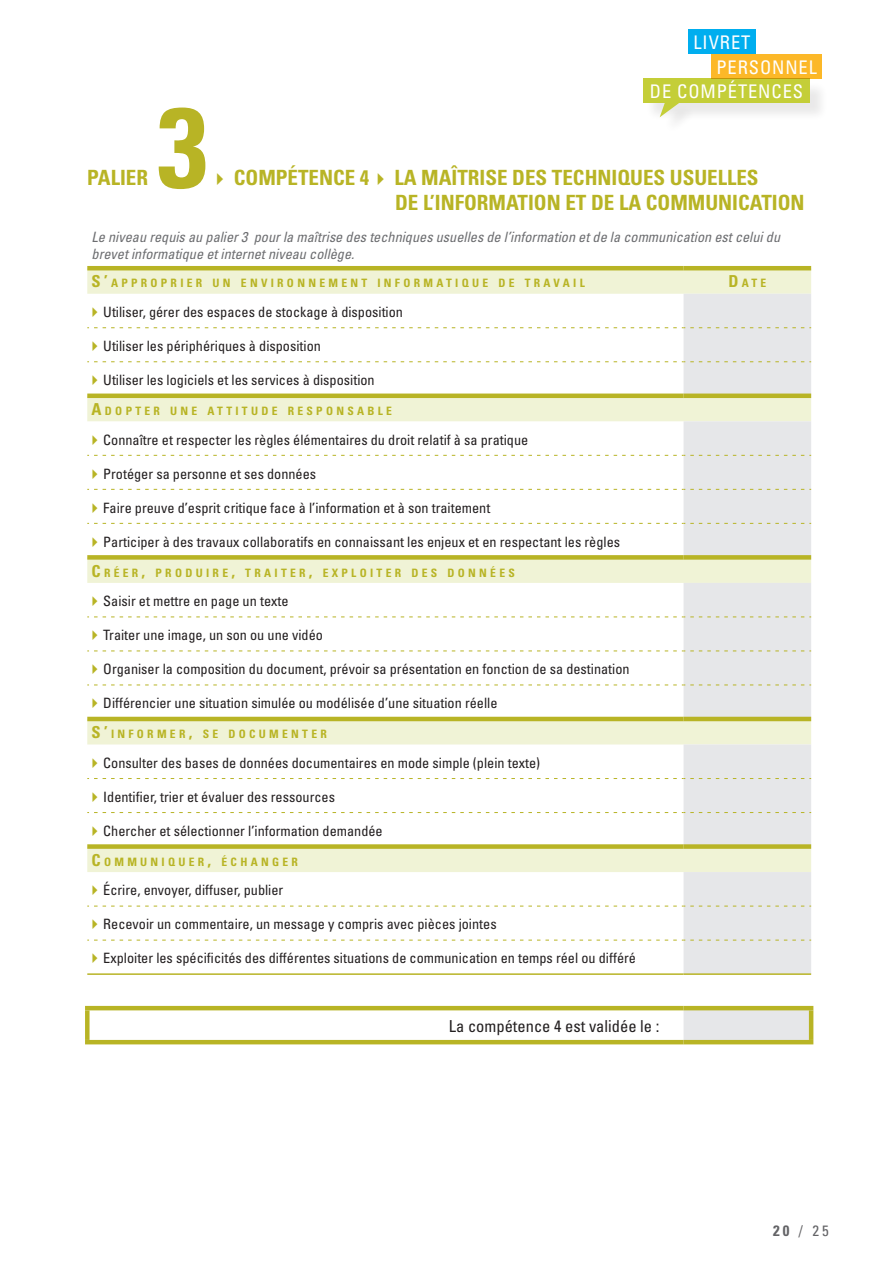
<style>
.page{position:relative;width:893px;height:1263px;background:#fff}
.page>*{position:absolute;margin:0;border:0;box-sizing:border-box;transform-origin:0 0}
.t1{font:700 condensed 113.85px "Univers";color:#b8b425}
.t2{font:700 condensed 21px/25.2px "Univers";color:#b8b425}
.t3{font:condensed 18.75px "Univers";letter-spacing:.05em;color:#fff}
.t4{font:condensed 16.5px "Univers";color:#231f20}
.t5{font:condensed 15px "Univers";color:#636366}
.t6{font:condensed 14.25px "Univers";color:#231f20}
.t7{font:italic condensed 14.25px/17.1px "Univers";color:#6c6d70}
.t8{font:700 condensed 11.55px "Univers";letter-spacing:.285em;color:#b8b425}
.s1{font-size:16.5px}
.s2{font-style:inherit}
.s3{font-weight:700}
</style>
<div class="page">
<div style="left:688px;top:30px;width:67px;height:24px;background:#00aeef"></div>
<div style="left:711px;top:54px;width:111px;height:24px;background:#fcb828"></div>
<div style="left:645px;top:81px;width:183px;height:41px;background:#f3f3f3"></div>
<div style="left:643px;top:78px;width:167px;height:25px;background:#c4ce38"></div>
<div style="left:662px;top:105px;width:34px;height:30px;background:#231f20;opacity:.1"></div>
<svg style="left:660px;top:103px;width:20px;height:14px"></svg>
<svg style="left:87px;top:270px;width:724px;height:602px"></svg>
<svg style="left:684px;top:294px;width:127px;height:746px;background:#e8e9e6"></svg>
<div style="left:87px;top:393px;width:597px;height:5px;background:#b8b425"></div>
<div style="left:684px;top:393px;width:127px;height:5px;background:#b8b425"></div>
<div style="left:87px;top:555px;width:597px;height:5px;background:#b8b425"></div>
<div style="left:684px;top:555px;width:127px;height:5px;background:#b8b425"></div>
<hr style="left:87px;top:717px;width:597px;height:4px;background:#b8b425">
<hr style="left:684px;top:717px;width:127px;height:4px;background:#b8b425">
<div style="left:87px;top:844px;width:597px;height:5px;background:#b8b425"></div>
<div style="left:684px;top:844px;width:127px;height:5px;background:#b8b425"></div>
<hr style="left:87px;top:973px;width:597px;height:2px;background:#b8b425">
<hr style="left:684px;top:973px;width:127px;height:2px;background:#b8b425">
<hr style="left:87px;top:266px;width:597px;height:4px;background:#b8b425">
<hr style="left:684px;top:266px;width:127px;height:4px;background:#b8b425">
<hr style="left:85px;top:1006px;width:599px;height:4px;background:#b8b425">
<div style="left:85px;top:1010px;width:5px;height:30px;background:#b8b425"></div>
<hr style="left:85px;top:1040px;width:599px;height:4px;background:#b8b425">
<svg style="left:87px;top:906px;width:724px;height:1px"></svg>
<svg style="left:87px;top:940px;width:724px;height:1px"></svg>
<svg style="left:87px;top:778px;width:724px;height:1px"></svg>
<svg style="left:87px;top:812px;width:724px;height:1px"></svg>
<svg style="left:87px;top:685px;width:724px;height:1px"></svg>
<svg style="left:87px;top:616px;width:724px;height:1px"></svg>
<svg style="left:87px;top:650px;width:724px;height:1px"></svg>
<svg style="left:87px;top:523px;width:724px;height:1px"></svg>
<svg style="left:87px;top:455px;width:724px;height:1px"></svg>
<svg style="left:87px;top:489px;width:724px;height:1px"></svg>
<svg style="left:87px;top:327px;width:724px;height:1px"></svg>
<svg style="left:87px;top:361px;width:724px;height:1px"></svg>
<hr style="left:684px;top:1006px;width:129px;height:4px;background:#b8b425">
<hr style="left:809px;top:1010px;width:4px;height:30px;background:#b8b425">
<hr style="left:684px;top:1040px;width:129px;height:4px;background:#b8b425">
<svg style="left:93px;top:307px;width:5px;height:10px"></svg>
<svg style="left:93px;top:341px;width:5px;height:10px"></svg>
<svg style="left:93px;top:375px;width:5px;height:10px"></svg>
<svg style="left:93px;top:435px;width:5px;height:10px"></svg>
<svg style="left:93px;top:469px;width:5px;height:10px"></svg>
<svg style="left:93px;top:503px;width:5px;height:10px"></svg>
<svg style="left:93px;top:537px;width:5px;height:10px"></svg>
<svg style="left:93px;top:596px;width:5px;height:10px"></svg>
<svg style="left:93px;top:630px;width:5px;height:10px"></svg>
<svg style="left:93px;top:664px;width:5px;height:10px"></svg>
<svg style="left:93px;top:698px;width:5px;height:10px"></svg>
<svg style="left:93px;top:758px;width:5px;height:10px"></svg>
<svg style="left:93px;top:792px;width:5px;height:10px"></svg>
<svg style="left:93px;top:826px;width:5px;height:10px"></svg>
<h3 class="t3" style="left:693px;top:31px;width:58px">LIVRET</h3>
<h3 class="t3" style="left:716px;top:55px;width:102px">PERSONNEL</h3>
<h3 class="t3" style="left:650px;top:80px;width:155px">DE COMPÉTENCES</h3>
<h1 class="t1" style="left:157px;top:78px;width:52px">3</h1>
<h2 class="t2" style="left:87px;top:164px;width:62px">PALIER</h2>
<h2 class="t2" style="left:395px;top:164px;width:407px;text-indent:-161px">COMPÉTENCE 4 LA MAÎTRISE DES TECHN IQUES USUELLES<br>DE L’INFORMATION ET DE LA COMMUNICATION</h2>
<p class="t7" style="left:92px;top:228px;width:690px">Le niveau requis au palier 3 pour la maîtrise des techniques usuelles de l’information et de la communication est celui du brevet informatique et internet niveau collège.</p>
<p class="t8" style="left:92px;top:276px;width:494px"><span class="s1">S’</span>APPROPRIER UN ENVIRONNEMENT INFORMATIQUE DE TRAVAIL</p>
<p class="t8" style="left:728px;top:276px;width:39px"><span class="s1">D</span>ATE</p>
<p class="t6" style="left:103px;top:303px;width:301px">Utiliser, gérer des espaces de stockage à disposition</p>
<p class="t6" style="left:103px;top:337px;width:219px">Utiliser les périphériques à disposition</p>
<p class="t6" style="left:103px;top:371px;width:273px">Utiliser les logiciels et les services à disposition</p>
<p class="t8" style="left:92px;top:404px;width:302px"><span class="s1">A</span>DOPTER UNE ATTITUDE RESPONSABLE</p>
<p class="t6" style="left:103px;top:430px;width:427px">Connaître et respecter les règles élémentaires du droit relatif à sa pratique</p>
<p class="t6" style="left:103px;top:464px;width:214px">Protéger sa personne et ses données</p>
<p class="t6" style="left:103px;top:498px;width:389px">Faire preuve d’esprit critique face à l’information et à son traitement</p>
<p class="t6" style="left:103px;top:532px;width:518px">Participer à des travaux collaboratifs en connaissant les enjeux et en respectant les règles</p>
<p class="t8" style="left:92px;top:565px;width:425px"><span class="s1">C</span> RÉER<span class="s1">,</span> PRODUIRE<span class="s1">,</span> TRAITER<span class="s1">,</span> EXPLOITER DES DONNÉES</p>
<p class="t6" style="left:103px;top:592px;width:187px">Saisir et mettre en page un texte</p>
<p class="t6" style="left:103px;top:626px;width:221px">Traiter une image, un son ou une vidéo</p>
<p class="t6" style="left:103px;top:660px;width:528px">Organiser la composition du document, prévoir sa présentation en fonction de sa destination</p>
<p class="t6" style="left:103px;top:694px;width:396px">Différencier une situation simulée ou modélisée d’une situation réelle</p>
<p class="t8" style="left:92px;top:727px;width:237px"><span class="s1">S’</span>INFORMER<span class="s1">,</span> SE DOCUMENTER</p>
<p class="t6" style="left:103px;top:754px;width:438px">Consulter des bases de données documentaires en mode simple (plein texte)</p>
<p class="t6" style="left:103px;top:788px;width:233px">Identifier, trier et évaluer des ressources</p>
<p class="t6" style="left:103px;top:822px;width:281px">Chercher et sélectionner l’information demandée</p>
<p class="t8" style="left:92px;top:854px;width:208px"><span class="s1">C</span> OMMUNIQUER<span class="s1">,</span> ÉCHANGER</p>
<p class="t6" style="left:103px;top:881px;width:182px"><span class="s2">É</span>crire, envoyer, diffuser, publier</p>
<p class="t6" style="left:103px;top:915px;width:395px">Recevoir un commentaire, un message y compris avec pièces jointes</p>
<p class="t6" style="left:103px;top:949px;width:534px">Exploiter les spécificités des différentes situations de communication en temps réel ou différé</p>
<p class="t4" style="left:449px;top:1015px;width:212px">La compétence 4 est validée le :</p>
<p class="t5" style="left:773px;top:1221px;width:57px"><span class="s3">20</span> / 25</p>
</div>
